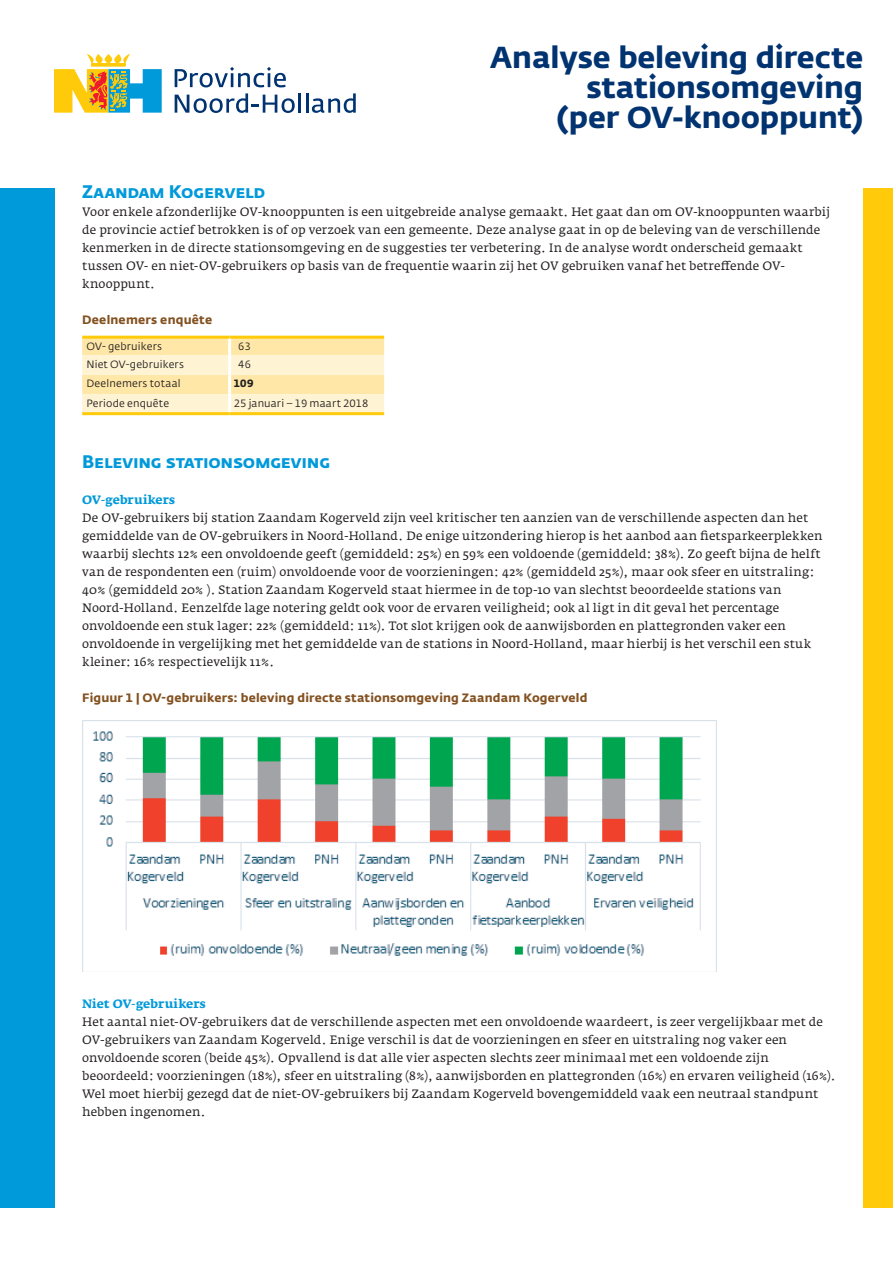
<style>
.page{position:relative;width:893px;height:1263px;background:#fff}
.page>*{position:absolute;margin:0;border:0;box-sizing:border-box;transform-origin:0 0}
.t1{font:700 30px/30px "Fedra Sans Std";letter-spacing:-.005em;color:#013371;text-align:right}
.t2{font:700 18px "Fedra Sans Std";letter-spacing:-.015em;color:#0099da}
.t3{font:12px/18px "Fedra Serif A Std";letter-spacing:.01em;color:#231f20}
.t4{font:700 12px "Fedra Sans Std";letter-spacing:.02em;color:#835120}
.t5{font:700 12px "Fedra Serif A Std";letter-spacing:-.005em;color:#0099da}
.t6{font:10.5px "Fedra Sans Std";letter-spacing:.02em;color:#231f20}
.t7{font:700 10.5px "Fedra Sans Std";color:#231f20}
</style>
<div class="page">
<svg style="left:54px;top:54px;width:108px;height:59px"></svg>
<svg style="left:175px;top:93px;width:120px;height:20px"></svg>
<hr style="left:298px;top:93px;width:3px;height:20px;background:#013371">
<hr style="left:306px;top:93px;width:2px;height:20px;background:#013371">
<svg style="left:312px;top:93px;width:44px;height:20px"></svg>
<svg style="left:175px;top:67px;width:111px;height:20px"></svg>
<div style="left:0;top:188px;width:54px;height:1020px;background:#0099da"></div>
<div style="left:863px;top:188px;width:30px;height:1020px;background:#feca0a"></div>
<svg style="left:82px;top:339px;width:302px;height:73px;background:#feedbd"></svg>
<hr style="left:82px;top:336px;width:148px;height:3px;background:#feca0a">
<hr style="left:230px;top:336px;width:154px;height:3px;background:#feca0a">
<hr style="left:228px;top:339px;width:3px;height:16px;background:#fff">
<hr style="left:228px;top:355px;width:3px;height:20px;background:#fff">
<hr style="left:228px;top:375px;width:3px;height:19px;background:#fff">
<hr style="left:228px;top:394px;width:3px;height:18px;background:#fff">
<hr style="left:82px;top:412px;width:148px;height:3px;background:#feca0a">
<hr style="left:230px;top:412px;width:154px;height:3px;background:#feca0a">
<img style="left:82px;top:720px;width:635px;height:251px">
<h1 class="t1" style="left:490px;top:42px;width:375px">Analyse beleving directe stationsomgeving<br>(per OV-knooppunt)</h1>
<h2 class="t2" style="left:82px;top:180px;width:185px">Zaandam Kogerveld</h2>
<p class="t3" style="left:82px;top:203px;width:750px">Voor enkele afzonderlijke OV-knooppunten is een uitgebreide analyse gemaakt. Het gaat dan om OV-knooppunten waarbij de provincie actief betrokken is of op verzoek van een gemeente. Deze analyse gaat in op de beleving van de verschillende kenmerken in de directe stationsomgeving en de suggesties ter verbetering. In de analyse wordt onderscheid gemaakt tussen OV- en niet-OV-gebruikers op basis van de frequentie waarin zij het OV gebruiken vanaf het betreffende OV&shy;knooppunt.</p>
<p class="t4" style="left:82px;top:312px;width:131px">Deelnemers enquête</p>
<p class="t6" style="left:86px;top:340px;width:77px">OV- gebruikers</p>
<p class="t6" style="left:238px;top:340px;width:14px">63</p>
<p class="t6" style="left:86px;top:358px;width:99px">Niet OV-gebruikers</p>
<p class="t6" style="left:238px;top:358px;width:14px">46</p>
<p class="t6" style="left:86px;top:377px;width:96px">Deelnemers totaal</p>
<p class="t7" style="left:234px;top:377px;width:21px">109</p>
<p class="t6" style="left:86px;top:397px;width:84px">Periode enquête</p>
<p class="t6" style="left:234px;top:397px;width:136px">25 januari – 19 maart 2018</p>
<h2 class="t2" style="left:82px;top:450px;width:249px">Beleving stationsomgeving</h2>
<p class="t5" style="left:82px;top:493px;width:95px">OV-gebruikers</p>
<p class="t3" style="left:82px;top:509px;width:742px">De OV-gebruikers bij station Zaandam Kogerveld zijn veel kritischer ten aanzien van de verschillende aspecten dan het gemiddelde van de OV-gebruikers in Noord-Holland. De enige uitzondering hierop is het aanbod aan fietsparkeerplekken waarbij slechts 12% een onvoldoende geeft (gemiddeld: 25%) en 59% een voldoende (gemiddeld: 38%). Zo geeft bijna de helft van de respondenten een (ruim) onvoldoende voor de voorzieningen: 42% (gemiddeld 25%), maar ook sfeer en uitstraling:<br>40% (gemiddeld 20% ). Station Zaandam Kogerveld staat hiermee in de top-10 van slechtst beoordeelde stations van Noord-Holland. Eenzelfde lage notering geldt ook voor de ervaren veiligheid; ook al ligt in dit geval het percentage onvoldoende een stuk lager: 22% (gemiddeld: 11%). Tot slot krijgen ook de aanwijsborden en plattegronden vaker een onvoldoende in vergelijking met het gemiddelde van de stations in Noord-Holland, maar hierbij is het verschil een stuk kleiner: 16% respectievelijk 11%.</p>
<p class="t4" style="left:82px;top:690px;width:507px">Figuur 1 | OV-gebruikers: beleving directe stationsomgeving Zaandam Kogerveld</p>
<p class="t5" style="left:82px;top:997px;width:125px">Niet OV-gebruikers</p>
<p class="t3" style="left:82px;top:1013px;width:755px">Het aantal niet-OV-gebruikers dat de verschillende aspecten met een onvoldoende waardeert, is zeer vergelijkbaar met de OV-gebruikers van Zaandam Kogerveld. Enige verschil is dat de voorzieningen en sfeer en uitstraling nog vaker een onvoldoende scoren (beide 45%). Opvallend is dat alle vier aspecten slechts zeer minimaal met een voldoende zijn beoordeeld: voorzieningen (18%), sfeer en uitstraling (8%), aanwijsborden en plattegronden (16%) en ervaren veiligheid (16%).<br>Wel moet hierbij gezegd dat de niet-OV-gebruikers bij Zaandam Kogerveld bovengemiddeld vaak een neutraal standpunt hebben ingenomen.</p>
</div>
